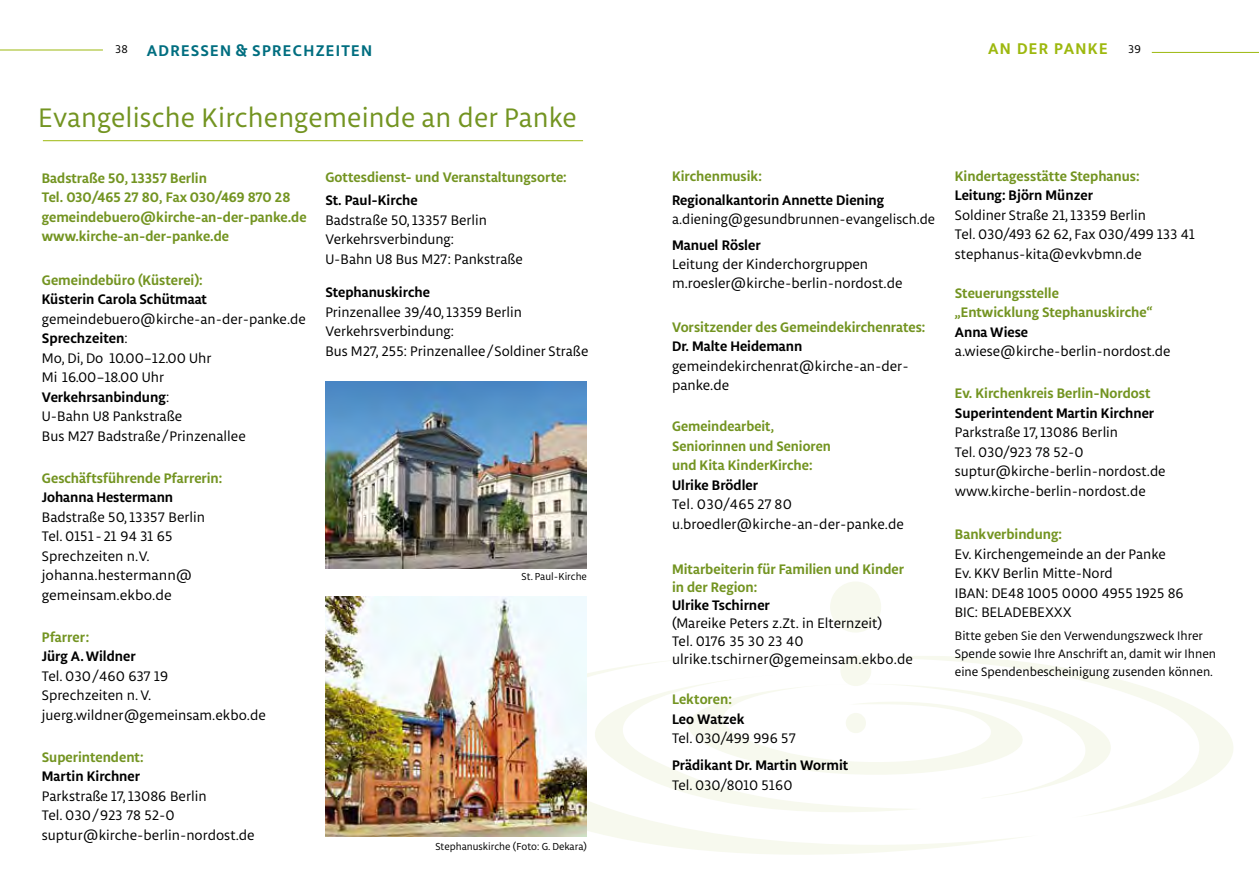
<style>
.page{position:relative;width:1259px;height:893px;background:#fff}
.page>*{position:absolute;margin:0;border:0;box-sizing:border-box;transform-origin:0 0}
.t1{font:28.5px "Libertad";letter-spacing:.005em;color:#739421}
.t2{font:700 16.5px "Libertad";letter-spacing:.08em;color:#006e80}
.t3{font:700 16.5px "Libertad";letter-spacing:.08em;color:#9db80e}
.t4{font:14.7px/19.5px "Libertad";color:#000}
.t5{font:700 14.7px/19.5px "Libertad";color:#739421}
.t6{font:700 14.7px "Libertad";color:#000}
.t7{font:13.05px/18px "Libertad";color:#000}
.t8{font:10.8px "Libertad";color:#000}
.s1{font-size:18px}
.s2{font-weight:700}
.s3{font-weight:400;font-size:12px;color:#000}
</style>
<div class="page">
<svg style="left:879px;top:656px;width:354px;height:159px"></svg>
<svg style="left:442px;top:658px;width:595px;height:197px"></svg>
<svg style="left:664px;top:678px;width:483px;height:121px"></svg>
<div style="left:830px;top:581px;width:51px;height:52px;background:#f7f9ee;border-radius:50%"></div>
<div style="left:840px;top:655px;width:31px;height:31px;background:#f7f9ee;border-radius:50%"></div>
<div style="left:846px;top:713px;width:20px;height:20px;background:#f7f9ee;border-radius:50%"></div>
<hr style="left:1151px;top:52px;width:108px;height:1px;background:#9db80e">
<hr style="left:0;top:50px;width:103px;height:1px;background:#9db80e">
<hr style="left:43px;top:140px;width:540px;height:1px;background:#9db80e">
<img style="left:325px;top:596px;width:262px;height:240px">
<img style="left:325px;top:382px;width:261px;height:186px">
<p class="t2" style="left:115px;top:39px;width:258px"><sup>38</sup> ADRESSEN <span class="s1">&amp;</span> SPRECHZEITEN</p>
<h1 class="t1" style="left:39px;top:100px;width:540px">Evangelische Kirchengemeinde an der Panke</h1>
<p class="t5" style="left:42px;top:168px;width:266px">Badstraße 50, 13357 Berlin<br>Tel. 030/465 27 80, Fax 030/469 870 28 gemeindebuero@kirche-an-der-panke.de www.kirche-an-der-panke.de</p>
<p class="t5" style="left:42px;top:270px;width:162px">Gemeindebüro (Küsterei):</p>
<p class="t6" style="left:42px;top:290px;width:167px">Küsterin Carola Schütmaat</p>
<p class="t4" style="left:42px;top:309px;width:265px">gemeindebuero@kirche-an-der-panke.de<br><span class="s2">Sprechzeiten</span>:<br>Mo, Di, Do 10.00–12.00 Uhr<br>Mi 16.00–18.00 Uhr<br><span class="s2">Verkehrsanbindung</span>:<br>U-Bahn U8 Pankstraße<br>Bus M27 Badstraße/Prinzenallee</p>
<p class="t5" style="left:42px;top:468px;width:182px">Geschäftsführende Pfarrerin:</p>
<p class="t6" style="left:42px;top:488px;width:133px">Johanna Hestermann</p>
<p class="t4" style="left:42px;top:507px;width:165px">Badstraße 50, 13357 Berlin<br>Tel. 0151-21 94 31 65<br>Sprechzeiten n. V. johanna.hestermann@ gemeinsam.ekbo.de</p>
<p class="t5" style="left:42px;top:627px;width:49px">Pfarrer:</p>
<p class="t6" style="left:42px;top:647px;width:95px">Jürg A. Wildner</p>
<p class="t4" style="left:42px;top:666px;width:225px">Tel. 030/460 637 19<br>Sprechzeiten n. V. juerg.wildner@gemeinsam.ekbo.de</p>
<p class="t5" style="left:42px;top:747px;width:103px">Superintendent:</p>
<p class="t6" style="left:42px;top:767px;width:100px">Martin Kirchner</p>
<p class="t4" style="left:42px;top:786px;width:214px">Parkstraße 17, 13086 Berlin<br>Tel. 030/923 78 52-0 suptur@kirche-berlin-nordost.de</p>
<p class="t5" style="left:325px;top:167px;width:243px">Gottesdienst- und Veranstaltungsorte:</p>
<p class="t6" style="left:325px;top:190px;width:94px">St. Paul-Kirche</p>
<p class="t4" style="left:325px;top:210px;width:199px">Badstraße 50, 13357 Berlin<br>Verkehrsverbindung:<br>U-Bahn U8 Bus M27: Pankstraße</p>
<p class="t6" style="left:325px;top:283px;width:106px">Stephanuskirche</p>
<p class="t4" style="left:325px;top:302px;width:264px">Prinzenallee 39/40, 13359 Berlin<br>Verkehrsverbindung:<br>Bus M27, 255: Prinzenallee/Soldiner Straße</p>
<p class="t8" style="left:521px;top:570px;width:67px">St. Paul-Kirche</p>
<p class="t8" style="left:435px;top:840px;width:153px">Stephanuskirche (Foto: G. Dekara)</p>
<p class="t3" style="left:988px;top:38px;width:154px">AN DER PANKE <span class="s3">39</span></p>
<p class="t5" style="left:672px;top:166px;width:91px">Kirchenmusik:</p>
<p class="t6" style="left:672px;top:190px;width:214px">Regionalkantorin Annette Diening</p>
<p class="t4" style="left:672px;top:209px;width:265px">a.diening@gesundbrunnen-evangelisch.de</p>
<p class="t6" style="left:672px;top:235px;width:90px">Manuel Rösler</p>
<p class="t4" style="left:672px;top:254px;width:232px">Leitung der Kinderchorgruppen m.roesler@kirche-berlin-nordost.de</p>
<p class="t5" style="left:672px;top:317px;width:255px">Vorsitzender des Gemeindekirchenrates:</p>
<p class="t6" style="left:672px;top:337px;width:132px">Dr. Malte Heidemann</p>
<p class="t4" style="left:672px;top:356px;width:238px">gemeindekirchenrat@kirche-an-der&shy;panke.de</p>
<p class="t5" style="left:672px;top:416px;width:160px">Gemeindearbeit,<br>Seniorinnen und Senioren und Kita KinderKirche:</p>
<p class="t6" style="left:672px;top:475px;width:87px">Ulrike Brödler</p>
<p class="t4" style="left:672px;top:494px;width:233px">Tel. 030/465 27 80 u.broedler@kirche-an-der-panke.de</p>
<p class="t5" style="left:672px;top:559px;width:233px;line-height:18px">Mitarbeiterin für Familien und Kinder in der Region:</p>
<p class="t6" style="left:672px;top:595px;width:99px">Ulrike Tschirner</p>
<p class="t4" style="left:672px;top:614px;width:242px;line-height:18px">(Mareike Peters z.Zt. in Elternzeit)<br>Tel. 0176 35 30 23 40 ulrike.tschirner@gemeinsam.ekbo.de</p>
<p class="t5" style="left:672px;top:689px;width:61px">Lektoren:</p>
<p class="t6" style="left:672px;top:709px;width:74px">Leo Watzek</p>
<p class="t4" style="left:672px;top:729px;width:126px">Tel. 030/499 996 57</p>
<p class="t6" style="left:672px;top:756px;width:178px">Prädikant Dr. Martin Wormit</p>
<p class="t4" style="left:672px;top:775px;width:122px">Tel. 030/8010 5160</p>
<p class="t5" style="left:955px;top:166px;width:186px">Kindertagesstätte Stephanus:</p>
<p class="t6" style="left:955px;top:185px;width:140px">Leitung: Björn Münzer</p>
<p class="t4" style="left:955px;top:205px;width:242px">Soldiner Straße 21, 13359 Berlin<br>Tel. 030/493 62 62, Fax 030/499 133 41 stephanus-kita@evkvbmn.de</p>
<p class="t5" style="left:955px;top:283px;width:199px">Steuerungsstelle<br>„Entwicklung Stephanuskirche“</p>
<p class="t6" style="left:955px;top:322px;width:75px">Anna Wiese</p>
<p class="t4" style="left:955px;top:341px;width:217px">a.wiese@kirche-berlin-nordost.de</p>
<p class="t5" style="left:955px;top:383px;width:197px">Ev. Kirchenkreis Berlin-Nordost</p>
<p class="t6" style="left:955px;top:403px;width:201px">Superintendent Martin Kirchner</p>
<p class="t4" style="left:955px;top:422px;width:212px">Parkstraße 17, 13086 Berlin<br>Tel. 030/923 78 52-0 suptur@kirche-berlin-nordost.de www.kirche-berlin-nordost.de</p>
<p class="t5" style="left:955px;top:524px;width:109px">Bankverbindung:</p>
<p class="t4" style="left:955px;top:544px;width:231px">Ev. Kirchengemeinde an der Panke<br>Ev. KKV Berlin Mitte-Nord<br>IBAN: DE48 1005 0000 4955 1925 86<br>BIC: BELADEBEXXX</p>
<p class="t7" style="left:955px;top:626px;width:263px">Bitte geben Sie den Verwendungszweck Ihrer<br>Spende sowie Ihre Anschrift an, damit wir Ihnen eine Spendenbescheinigung zusenden können.</p>
</div>
